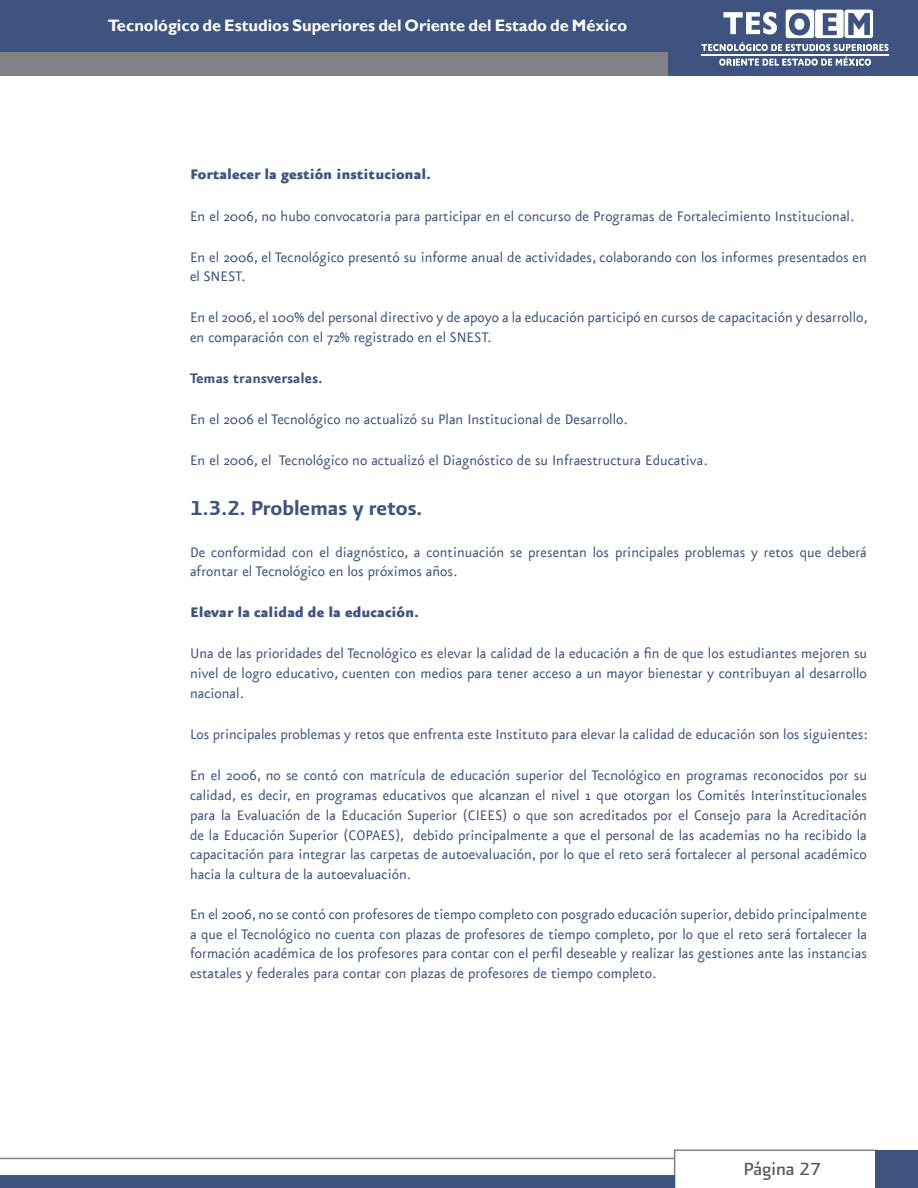
<style>
.page{position:relative;width:918px;height:1188px;background:#fff}
.page>*{position:absolute;margin:0;border:0;box-sizing:border-box;transform-origin:0 0}
.Título_Grande{font:24px "Presidencia Firme";color:#3e537f}
.t1{font:21px "Presidencia Base";color:#57585a}
.Párrafo_normal{font:16.5px/19.8px "Eureka Sans";color:#3e537f}
.Párrafo_normal-2{font:900 16.5px "Eureka Sans";color:#3e537f}
.t2{font:700 16.5px "Gill Sans";color:#fff}
.Párrafo_normal-3{font:700 16.5px "Eureka Sans";color:#3e537f}
</style>
<div class="page">
<div style="left:0;top:43px;width:667px;height:33px;background:#808285"></div>
<svg style="left:674px;top:1150px;width:202px;height:38px"></svg>
<div style="left:876px;top:1150px;width:42px;height:38px;background:#3e537f"></div>
<div style="left:0;top:1175px;width:675px;height:13px;background:#3e537f"></div>
<hr style="left:0;top:1158px;width:675px;height:1px;background:#808285">
<div style="left:0;top:0;width:918px;height:51px;background:#3e537f"></div>
<div style="left:668px;top:42px;width:250px;height:34px;background:#3e537f"></div>
<svg style="left:719px;top:57px;width:152px;height:9px"></svg>
<hr style="left:701px;top:54px;width:188px;height:1px;background:#fff">
<svg style="left:701px;top:10px;width:188px;height:41px"></svg>
<p class="t2" style="left:108px;top:15px;width:521px">Tecnológico de Estudios Superiores del Oriente del Estado de México</p>
<p class="Párrafo_normal-2" style="left:190px;top:166px;width:242px">Fortalecer la gestión institucional.</p>
<p class="Párrafo_normal" style="left:190px;top:207px;width:666px">En el 2006, no hubo convocatoria para participar en el concurso de Programas de Fortalecimiento Institucional.</p>
<p class="Párrafo_normal" style="left:190px;top:248px;width:678px">En el 2006, el Tecnológico presentó su informe anual de actividades, colaborando con los informes presentados en el SNEST.</p>
<p class="Párrafo_normal" style="left:190px;top:308px;width:679px">En el 2006, el 100% del personal directivo y de apoyo a la educación participó en cursos de capacitación y desarrollo, en comparación con el 72% registrado en el SNEST.</p>
<p class="Párrafo_normal-3" style="left:190px;top:370px;width:134px">Temas transversales.</p>
<p class="Párrafo_normal" style="left:190px;top:410px;width:439px">En el 2006 el Tecnológico no actualizó su Plan Institucional de Desarrollo.</p>
<p class="Párrafo_normal" style="left:190px;top:451px;width:519px">En el 2006, el Tecnológico no actualizó el Diagnóstico de su Infraestructura Educativa.</p>
<p class="Título_Grande" style="left:190px;top:495px;width:234px">1.3.2. Problemas y retos.</p>
<p class="Párrafo_normal" style="left:190px;top:543px;width:678px">De conformidad con el diagnóstico, a continuación se presentan los principales problemas y retos que deberá afrontar el Tecnológico en los próximos años.</p>
<p class="Párrafo_normal-2" style="left:190px;top:604px;width:230px">Elevar la calidad de la educación.</p>
<p class="Párrafo_normal" style="left:190px;top:644px;width:679px;text-align:justify">Una de las prioridades del Tecnológico es elevar la calidad de la educación a fin de que los estudiantes mejoren su nivel de logro educativo, cuenten con medios para tener acceso a un mayor bienestar y contribuyan al desarrollo nacional.</p>
<p class="Párrafo_normal" style="left:190px;top:725px;width:679px">Los principales problemas y retos que enfrenta este Instituto para elevar la calidad de educación son los siguientes:</p>
<p class="Párrafo_normal" style="left:190px;top:766px;width:679px;text-align:justify">En el 2006, no se contó con matrícula de educación superior del Tecnológico en programas reconocidos por su calidad, es decir, en programas educativos que alcanzan el nivel 1 que otorgan los Comités Interinstitucionales para la Evaluación de la Educación Superior (CIEES) o que son acreditados por el Consejo para la Acreditación de la Educación Superior (COPAES), debido principalmente a que el personal de las academias no ha recibido la capacitación para integrar las carpetas de autoevaluación, por lo que el reto será fortalecer al personal académico hacia la cultura de la autoevaluación.</p>
<p class="Párrafo_normal" style="left:190px;top:905px;width:679px;text-align:justify">En el 2006, no se contó con profesores de tiempo completo con posgrado educación superior, debido principalmente a que el Tecnológico no cuenta con plazas de profesores de tiempo completo, por lo que el reto será fortalecer la formación académica de los profesores para contar con el perfil deseable y realizar las gestiones ante las instancias estatales y federales para contar con plazas de profesores de tiempo completo.</p>
<p class="t1" style="left:743px;top:1157px;width:79px">Página 27</p>
</div>
